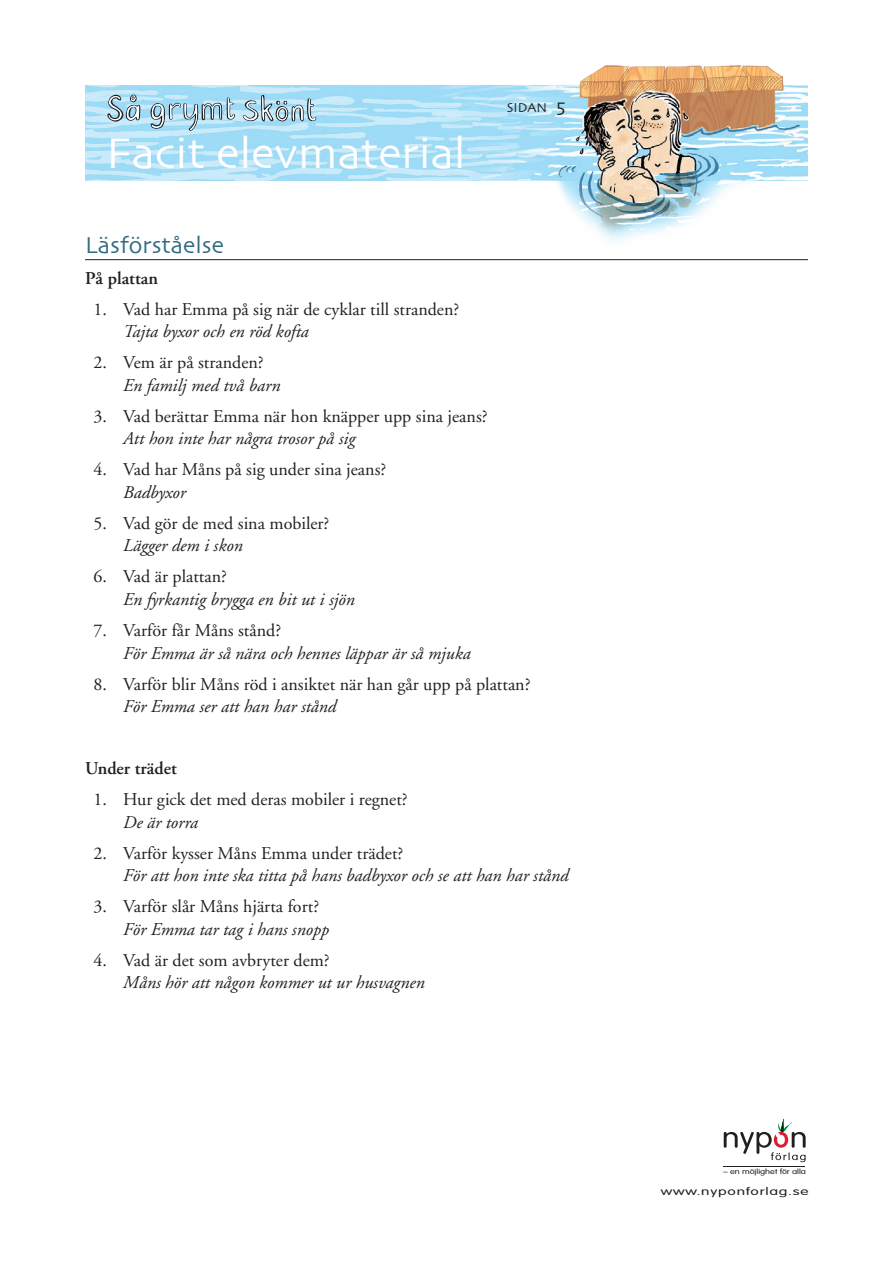
<style>
.page{position:relative;width:893px;height:1263px;background:#fff}
.page>*{position:absolute;margin:0;border:0;box-sizing:border-box;transform-origin:0 0}
.t1{font:45px "Skia";color:#fff}
.mellemrubrik{font:24px "Skia";color:#316b81}
.brødtekst_-_2mm_indr{font:18px/22.5px "Adobe Garamond";color:#231f20}
.brødtekst_-_2mm_indr-2{font:italic 18px/22.5px "Adobe Garamond";color:#231f20}
.brødtekst_fed{font:600 18px "Adobe Garamond";color:#231f20}
.t2{font:13.5px "Skia";color:#231f20}
.t3{font:300 10.5px "VAG Rounded";letter-spacing:.05em;color:#231f20;scale:1.48 1}
.t4{font:300 7.2px "VAG Rounded";letter-spacing:-.005em;color:#231f20;scale:1.28 1}
.s1{font-size:19.5px}
.s2{font-style:italic}
.s3{font-style:normal}
</style>
<div class="page">
<img style="left:85px;top:85px;width:237px;height:95px">
<img style="left:322px;top:65px;width:486px;height:196px">
<svg style="left:724px;top:1118px;width:82px;height:44px"></svg>
<hr style="left:724px;top:1167px;width:81px;height:1px;background:#231f20">
<svg style="left:243px;top:95px;width:73px;height:27px;background:#a0c1d0"></svg>
<svg style="left:151px;top:98px;width:84px;height:33px;background:#a2c7d9"></svg>
<svg style="left:107px;top:95px;width:33px;height:27px"></svg>
<hr style="left:85px;top:259px;width:723px;height:1px;background:#231f20">
<h1 class="t1" style="left:106px;top:126px;width:361px">Facit elevmaterial</h1>
<p class="t2" style="left:507px;top:100px;width:60px">SIDAN <span class="s1">5</span></p>
<p class="mellemrubrik" style="left:85px;top:231px;width:140px">Läsförståelse</p>
<p class="brødtekst_fed" style="left:85px;top:268px;width:74px">På plattan</p>
<p class="brødtekst_-_2mm_indr" style="left:123px;top:298px;width:337px;text-indent:-30px">1. Vad har Emma på sig när de cyklar till stranden?<br><span class="s2">Tajta byxor och en röd kofta</span></p>
<p class="brødtekst_-_2mm_indr" style="left:123px;top:352px;width:159px;text-indent:-30px">2. Vem är på stranden?<br><span class="s2">En familj med två barn</span></p>
<p class="brødtekst_-_2mm_indr" style="left:123px;top:405px;width:366px;text-indent:-30px">3. Vad berättar Emma när hon knäpper upp sina jeans?<br><span class="s2">Att hon inte har några trosor på sig</span></p>
<p class="brødtekst_-_2mm_indr" style="left:123px;top:459px;width:264px;text-indent:-30px">4. Vad har Måns på sig under sina jeans?<br><span class="s2">Badbyxor</span></p>
<p class="brødtekst_-_2mm_indr" style="left:123px;top:512px;width:208px;text-indent:-30px">5. Vad gör de med sina mobiler?<br><span class="s2">Lägger dem i skon</span></p>
<p class="brødtekst_-_2mm_indr-2" style="left:123px;top:566px;width:233px;text-indent:-30px"><span class="s3">6. Vad är plattan?<br></span>En fyrkantig brygga en bit ut i sjön</p>
<p class="brødtekst_-_2mm_indr-2" style="left:123px;top:620px;width:349px;text-indent:-30px"><span class="s3">7. Varför får Måns stånd?<br></span>För Emma är så nära och hennes läppar är så mjuka</p>
<p class="brødtekst_-_2mm_indr" style="left:123px;top:673px;width:409px;text-indent:-30px">8. Varför blir Måns röd i ansiktet när han går upp på plattan?<br><span class="s2">För Emma ser att han har stånd</span></p>
<p class="brødtekst_fed" style="left:85px;top:758px;width:93px">Under trädet</p>
<p class="brødtekst_-_2mm_indr" style="left:123px;top:788px;width:286px;text-indent:-30px">1. Hur gick det med deras mobiler i regnet?<br><span class="s2">De är torra</span></p>
<p class="brødtekst_-_2mm_indr-2" style="left:123px;top:842px;width:447px;text-indent:-30px"><span class="s3">2. Varför kysser Måns Emma under trädet?<br></span>För att hon inte ska titta på hans badbyxor och se att han har stånd</p>
<p class="brødtekst_-_2mm_indr" style="left:123px;top:895px;width:207px;text-indent:-30px">3. Varför slår Måns hjärta fort?<br><span class="s2">För Emma tar tag i hans snopp</span></p>
<p class="brødtekst_-_2mm_indr-2" style="left:123px;top:949px;width:303px;text-indent:-30px"><span class="s3">4. Vad är det som avbryter dem?<br></span>Måns hör att någon kommer ut ur husvagnen</p>
<p class="t4" style="left:723px;top:1167px;width:66px">– en möjlighet för alla</p>
<p class="t3" style="left:661px;top:1185px;width:101px">www.nyponforlag.se</p>
</div>
